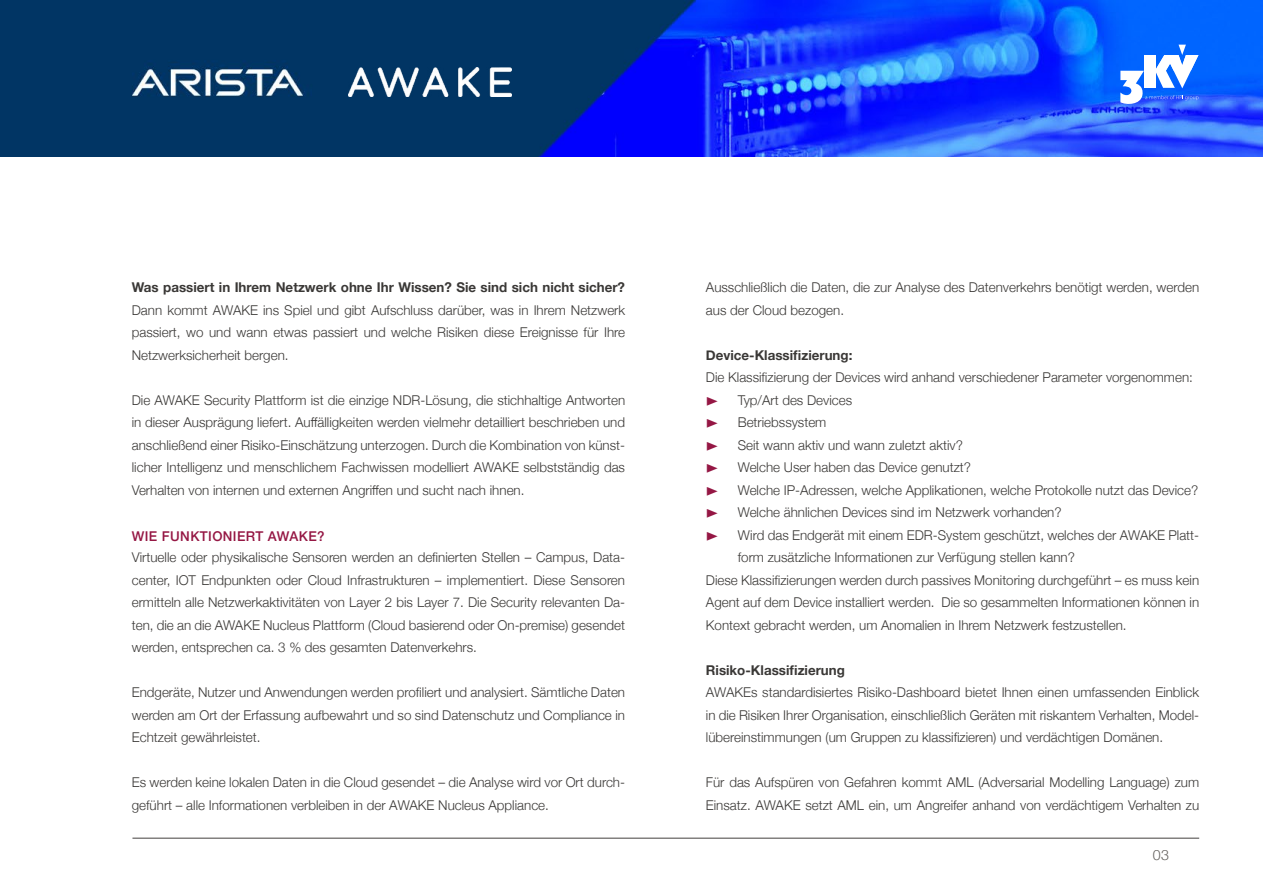
<style>
.page{position:relative;width:1263px;height:893px;background:#fff}
.page>*{position:absolute;margin:0;border:0;box-sizing:border-box;transform-origin:0 0}
.t1{font:300 14.25px "Helvetica Neue";color:#615e5b}
.t2{font:300 13.5px/22.5px "Helvetica Neue";color:#3a3836;text-align:justify}
.t3{font:700 13.5px "Helvetica Neue";color:#3a3836}
.t4{font:500 13.5px "Helvetica Neue";letter-spacing:.03em;color:#951744}
.s1{color:#951744}
</style>
<div class="page">
<hr style="left:132px;top:837px;width:1067px;height:2px;background:#82807f">
<img style="left:0;top:0;width:1263px;height:157px">
<svg style="left:1120px;top:45px;width:78px;height:59px"></svg>
<img style="left:349px;top:67px;width:163px;height:29px">
<p class="t3" style="left:132px;top:277px;width:495px">Was passiert in Ihrem Netzwerk ohne Ihr Wissen? Sie sind sich nicht sicher?</p>
<p class="t2" style="left:132px;top:298px;width:495px">Dann kommt AWAKE ins Spiel und gibt Aufschluss darüber, was in Ihrem Netzwerk passiert, wo und wann etwas passiert und welche Risiken diese Ereignisse für Ihre Netzwerksicherheit bergen.</p>
<p class="t2" style="left:132px;top:388px;width:495px">Die AWAKE Security Plattform ist die einzige NDR-Lösung, die stichhaltige Antworten in dieser Ausprägung liefert. Auffälligkeiten werden vielmehr detailliert beschrieben und anschließend einer Risiko-Einschätzung unterzogen. Durch die Kombination von künst&shy;licher Intelligenz und menschlichem Fachwissen modelliert AWAKE selbstständig das Verhalten von internen und externen Angriffen und sucht nach ihnen.</p>
<p class="t4" style="left:132px;top:526px;width:194px">WIE FUNKTIONIERT AWAKE?</p>
<p class="t2" style="left:132px;top:545px;width:495px">Virtuelle oder physikalische Sensoren werden an definierten Stellen – Campus, Data&shy;center, IOT Endpunkten oder Cloud Infrastrukturen – implementiert. Diese Sensoren ermitteln alle Netzwerkaktivitäten von Layer 2 bis Layer 7. Die Security relevanten Da&shy;ten, die an die AWAKE Nucleus Plattform (Cloud basierend oder On-premise) gesendet werden, entsprechen ca. 3 % des gesamten Datenverkehrs.</p>
<p class="t2" style="left:132px;top:680px;width:495px">Endgeräte, Nutzer und Anwendungen werden profiliert und analysiert. Sämtliche Daten werden am Ort der Erfassung aufbewahrt und so sind Datenschutz und Compliance in Echtzeit gewährleistet.</p>
<p class="t2" style="left:132px;top:770px;width:495px">Es werden keine lokalen Daten in die Cloud gesendet – die Analyse wird vor Ort durch&shy;geführt – alle Informationen verbleiben in der AWAKE Nucleus Appliance.</p>
<p class="t2" style="left:706px;top:275px;width:495px">Ausschließlich die Daten, die zur Analyse des Datenverkehrs benötigt werden, werden aus der Cloud bezogen.</p>
<p class="t3" style="left:706px;top:344px;width:148px">Device-Klassifizierung:</p>
<p class="t2" style="left:706px;top:365px;width:488px">Die Klassifizierung der Devices wird anhand verschiedener Parameter vorgenommen:</p>
<p class="t2" style="left:706px;top:388px;width:148px"><span class="s1">◆</span> Typ/Art des Devices</p>
<p class="t2" style="left:706px;top:410px;width:122px"><span class="s1">◆</span> Betriebssystem</p>
<p class="t2" style="left:706px;top:433px;width:258px"><span class="s1">◆</span> Seit wann aktiv und wann zuletzt aktiv?</p>
<p class="t2" style="left:706px;top:455px;width:267px"><span class="s1">◆</span> Welche User haben das Device genutzt?</p>
<p class="t2" style="left:706px;top:478px;width:494px"><span class="s1">◆</span> Welche IP-Adressen, welche Applikationen, welche Protokolle nutzt das Device?</p>
<p class="t2" style="left:706px;top:500px;width:357px"><span class="s1">◆</span> Welche ähnlichen Devices sind im Netzwerk vorhanden?</p>
<p class="t2" style="left:706px;top:523px;width:495px"><span class="s1">◆</span> Wird das Endgerät mit einem EDR-System geschützt, welches der AWAKE Platt-</p>
<p class="t2" style="left:738px;top:545px;width:339px">form zusätzliche Informationen zur Verfügung stellen kann?</p>
<p class="t2" style="left:706px;top:568px;width:495px">Diese Klassifizierungen werden durch passives Monitoring durchgeführt – es muss kein</p>
<p class="t2" style="left:706px;top:590px;width:495px">Agent auf dem Device installiert werden. Die so gesammelten Informationen können in</p>
<p class="t2" style="left:706px;top:613px;width:422px">Kontext gebracht werden, um Anomalien in Ihrem Netzwerk festzustellen.</p>
<p class="t3" style="left:706px;top:659px;width:141px">Risiko-Klassifizierung</p>
<p class="t2" style="left:706px;top:680px;width:495px">AWAKEs standardisiertes Risiko-Dashboard bietet Ihnen einen umfassenden Einblick in die Risiken Ihrer Organisation, einschließlich Geräten mit riskantem Verhalten, Model&shy;lübereinstimmungen (um Gruppen zu klassifizieren) und verdächtigen Domänen.</p>
<p class="t2" style="left:706px;top:770px;width:495px">Für das Aufspüren von Gefahren kommt AML (Adversarial Modelling Language) zum<br>Einsatz. AWAKE setzt AML ein, um Angreifer anhand von verdächtigem Verhalten zu</p>
<p class="t1" style="left:1153px;top:844px;width:18px">03</p>
</div>
